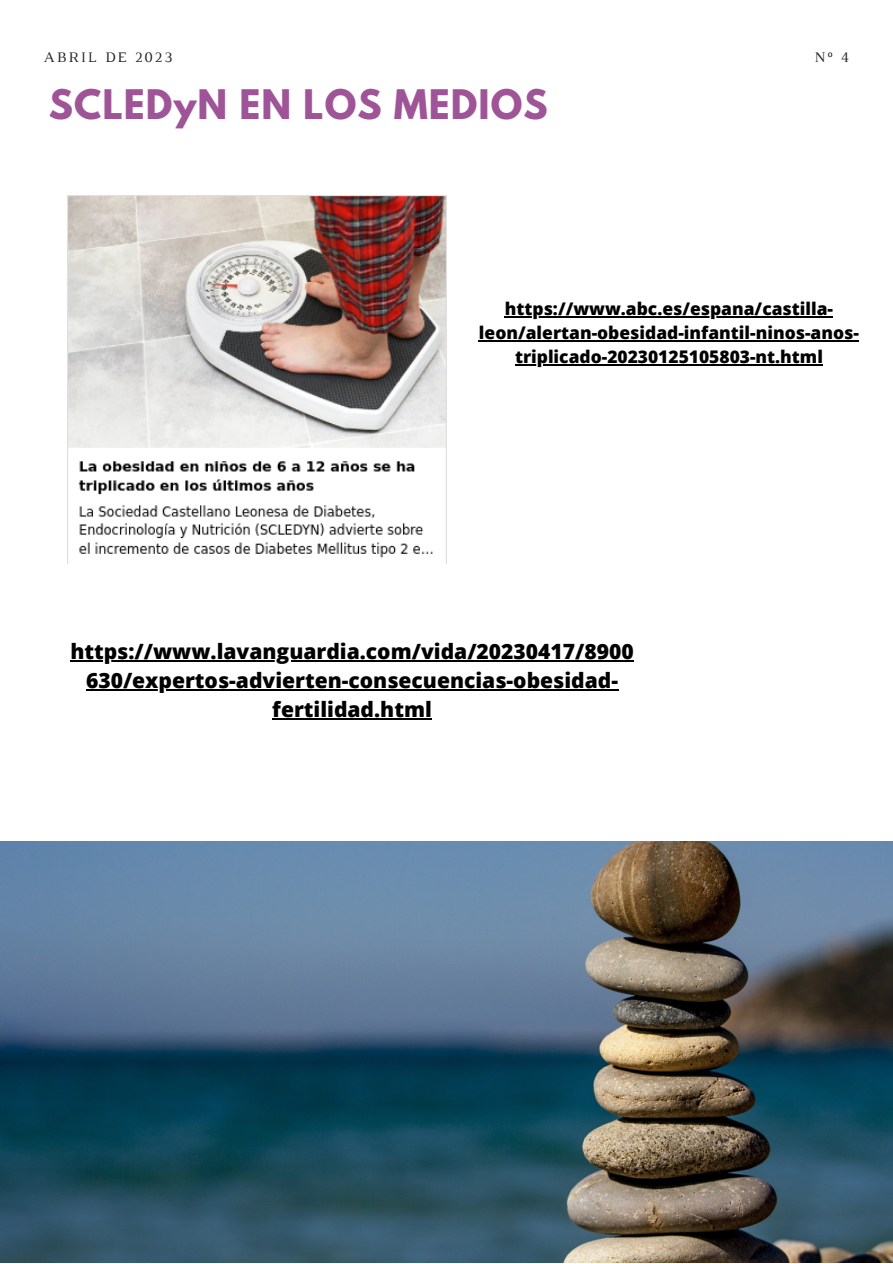
<style>
.page{position:relative;width:893px;height:1264px;background:#fff}
.page>*{position:absolute;margin:0;border:0;box-sizing:border-box;transform-origin:0 0}
.t1{font:700 36px "League Spartan";letter-spacing:.03em;color:#9e5497}
.t2{font:800 21px/29px "Open Sans";color:#000;text-align:center}
.t3{font:800 17.4px/23.7px "Open Sans";color:#000;text-align:center}
.t4{font:14.85px "Luthier";letter-spacing:.14em;color:#222}
</style>
<div class="page">
<img style="left:0;top:841px;width:892px;height:421px">
<img style="left:67px;top:196px;width:379px;height:367px">
<hr style="left:505px;top:317px;width:328px;height:1px;background:#000">
<hr style="left:479px;top:340px;width:379px;height:1px;background:#000">
<hr style="left:515px;top:364px;width:307px;height:1px;background:#000">
<hr style="left:70px;top:660px;width:563px;height:2px;background:#000">
<hr style="left:86px;top:689px;width:532px;height:2px;background:#000">
<hr style="left:272px;top:718px;width:160px;height:1px;background:#000">
<p class="t4" style="left:44px;top:52px;width:130px">ABRIL DE 2023</p>
<p class="t4" style="left:814px;top:52px;width:36px">Nº 4</p>
<h1 class="t1" style="left:49px;top:87px;width:500px">SCLEDyN EN LOS MEDIOS</h1>
<p class="t3" style="left:479px;top:297px;width:381px">https://www.abc.es/espana/castilla&shy;leon/alertan-obesidad-infantil-ninos-anos&shy;triplicado-20230125105803-nt.html</p>
<p class="t2" style="left:70px;top:636px;width:565px">https://www.lavanguardia.com/vida/20230417/8900<br>630/expertos-advierten-consecuencias-obesidad&shy;fertilidad.html</p>
</div>
